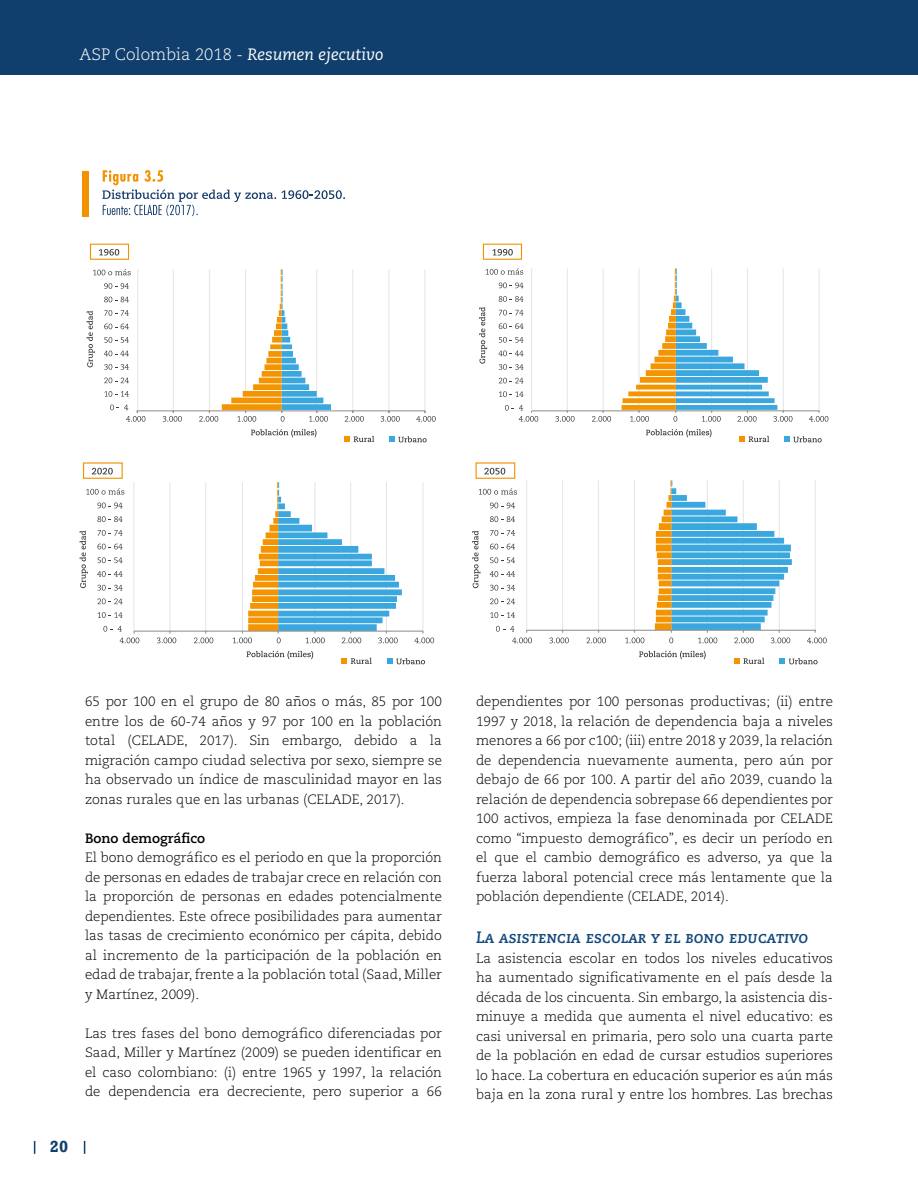
<style>
.page{position:relative;width:918px;height:1188px;background:#fff}
.page>*{position:absolute;margin:0;border:0;box-sizing:border-box;transform-origin:0 0}
.t1{font:16.5px "Caecilia Bold Italic SC";color:#13487b}
.t2{font:italic 16.5px "Caecilia LT";color:#fff}
.t3{font:700 16.5px "Rockwell";color:#113f6d}
.t4{font:300 13.5px/19.5px "Caecilia LT";color:#000;text-align:justify}
.t5{font:700 13.5px "Caecilia LT";color:#000}
.s1{font-family:"Caecilia Light Os F";font-style:normal}
.s2{font-weight:300;font-style:normal}
</style>
<div class="page">
<div style="left:0;top:0;width:918px;height:75px;background:#113f6d"></div>
<svg style="left:34px;top:1141px;width:1px;height:13px"></svg>
<svg style="left:84px;top:1141px;width:1px;height:13px"></svg>
<hr style="left:137px;top:269px;width:1px;height:142px;background:#e8e7e7">
<svg style="left:389px;top:436px;width:38px;height:6px"></svg>
<svg style="left:345px;top:436px;width:29px;height:6px"></svg>
<div style="left:90px;top:244px;width:39px;height:16px;border:1px solid #f39200"></div>
<svg style="left:99px;top:249px;width:20px;height:7px"></svg>
<div style="left:483px;top:244px;width:39px;height:16px;border:1px solid #f39200"></div>
<svg style="left:492px;top:249px;width:21px;height:7px"></svg>
<hr style="left:424px;top:269px;width:2px;height:142px;background:#e8e7e7">
<hr style="left:388px;top:269px;width:1px;height:142px;background:#e8e7e7">
<hr style="left:352px;top:269px;width:1px;height:142px;background:#e8e7e7">
<hr style="left:173px;top:269px;width:1px;height:142px;background:#e8e7e7">
<hr style="left:137px;top:410px;width:288px;height:1px;background:#9c9795">
<svg style="left:251px;top:429px;width:66px;height:8px"></svg>
<svg style="left:784px;top:436px;width:38px;height:6px"></svg>
<svg style="left:740px;top:436px;width:29px;height:6px"></svg>
<svg style="left:646px;top:429px;width:66px;height:8px"></svg>
<svg style="left:87px;top:311px;width:8px;height:56px"></svg>
<svg style="left:163px;top:411px;width:19px;height:11px"></svg>
<svg style="left:199px;top:269px;width:132px;height:153px"></svg>
<svg style="left:345px;top:411px;width:19px;height:11px"></svg>
<svg style="left:381px;top:411px;width:19px;height:11px"></svg>
<svg style="left:416px;top:411px;width:20px;height:11px"></svg>
<svg style="left:110px;top:405px;width:35px;height:17px"></svg>
<svg style="left:104px;top:391px;width:25px;height:6px"></svg>
<svg style="left:104px;top:378px;width:25px;height:5px"></svg>
<svg style="left:104px;top:364px;width:25px;height:6px"></svg>
<svg style="left:104px;top:351px;width:25px;height:5px"></svg>
<svg style="left:104px;top:337px;width:25px;height:6px"></svg>
<svg style="left:104px;top:324px;width:25px;height:5px"></svg>
<svg style="left:104px;top:310px;width:25px;height:6px"></svg>
<svg style="left:104px;top:297px;width:25px;height:5px"></svg>
<svg style="left:104px;top:283px;width:25px;height:6px"></svg>
<svg style="left:93px;top:269px;width:38px;height:6px"></svg>
<hr style="left:819px;top:269px;width:1px;height:142px;background:#e8e7e7">
<hr style="left:603px;top:269px;width:1px;height:142px;background:#e8e7e7">
<hr style="left:567px;top:269px;width:1px;height:142px;background:#e8e7e7">
<hr style="left:532px;top:410px;width:287px;height:1px;background:#9c9795">
<svg style="left:809px;top:411px;width:19px;height:11px"></svg>
<svg style="left:622px;top:269px;width:171px;height:153px"></svg>
<svg style="left:592px;top:411px;width:19px;height:11px"></svg>
<svg style="left:556px;top:411px;width:19px;height:11px"></svg>
<hr style="left:531px;top:268px;width:1px;height:143px;background:#e8e7e7">
<svg style="left:479px;top:307px;width:8px;height:57px"></svg>
<svg style="left:505px;top:405px;width:33px;height:17px"></svg>
<svg style="left:499px;top:391px;width:24px;height:6px"></svg>
<svg style="left:499px;top:378px;width:24px;height:5px"></svg>
<svg style="left:499px;top:364px;width:24px;height:6px"></svg>
<svg style="left:499px;top:351px;width:24px;height:5px"></svg>
<svg style="left:499px;top:337px;width:24px;height:6px"></svg>
<svg style="left:499px;top:323px;width:24px;height:6px"></svg>
<svg style="left:499px;top:310px;width:24px;height:5px"></svg>
<svg style="left:499px;top:296px;width:24px;height:6px"></svg>
<svg style="left:499px;top:283px;width:24px;height:5px"></svg>
<svg style="left:485px;top:268px;width:38px;height:7px"></svg>
<div style="left:82px;top:171px;width:7px;height:45px;background:#f39200"></div>
<svg style="left:102px;top:170px;width:243px;height:46px"></svg>
<svg style="left:387px;top:658px;width:38px;height:6px"></svg>
<svg style="left:342px;top:658px;width:30px;height:6px"></svg>
<div style="left:83px;top:462px;width:40px;height:17px;border:1px solid #f39200"></div>
<svg style="left:92px;top:468px;width:21px;height:7px"></svg>
<svg style="left:247px;top:651px;width:66px;height:8px"></svg>
<svg style="left:80px;top:531px;width:8px;height:57px"></svg>
<svg style="left:103px;top:626px;width:9px;height:6px"></svg>
<svg style="left:98px;top:612px;width:25px;height:6px"></svg>
<svg style="left:97px;top:598px;width:26px;height:6px"></svg>
<svg style="left:98px;top:585px;width:25px;height:6px"></svg>
<svg style="left:97px;top:571px;width:26px;height:6px"></svg>
<svg style="left:98px;top:557px;width:25px;height:6px"></svg>
<svg style="left:97px;top:544px;width:26px;height:5px"></svg>
<svg style="left:98px;top:530px;width:25px;height:6px"></svg>
<svg style="left:97px;top:516px;width:26px;height:6px"></svg>
<svg style="left:97px;top:503px;width:26px;height:5px"></svg>
<svg style="left:86px;top:488px;width:38px;height:7px"></svg>
<svg style="left:780px;top:658px;width:38px;height:6px"></svg>
<svg style="left:734px;top:658px;width:30px;height:6px"></svg>
<div style="left:476px;top:462px;width:39px;height:17px;border:1px solid #f39200"></div>
<svg style="left:484px;top:468px;width:21px;height:7px"></svg>
<svg style="left:639px;top:651px;width:67px;height:8px"></svg>
<svg style="left:472px;top:531px;width:8px;height:57px"></svg>
<svg style="left:490px;top:612px;width:25px;height:6px"></svg>
<svg style="left:490px;top:598px;width:25px;height:6px"></svg>
<svg style="left:490px;top:585px;width:25px;height:6px"></svg>
<svg style="left:490px;top:571px;width:25px;height:6px"></svg>
<svg style="left:490px;top:557px;width:25px;height:6px"></svg>
<svg style="left:490px;top:544px;width:25px;height:5px"></svg>
<svg style="left:490px;top:530px;width:25px;height:6px"></svg>
<svg style="left:490px;top:516px;width:25px;height:6px"></svg>
<svg style="left:490px;top:503px;width:25px;height:5px"></svg>
<svg style="left:479px;top:488px;width:38px;height:7px"></svg>
<hr style="left:422px;top:482px;width:2px;height:149px;background:#e8e7e7">
<hr style="left:205px;top:482px;width:1px;height:149px;background:#e8e7e7">
<hr style="left:169px;top:482px;width:2px;height:149px;background:#e8e7e7">
<hr style="left:134px;top:631px;width:289px;height:1px;background:#9c9795">
<svg style="left:414px;top:631px;width:20px;height:12px"></svg>
<svg style="left:233px;top:482px;width:169px;height:161px"></svg>
<svg style="left:194px;top:631px;width:19px;height:12px"></svg>
<svg style="left:157px;top:631px;width:19px;height:12px"></svg>
<svg style="left:118px;top:626px;width:21px;height:17px"></svg>
<hr style="left:133px;top:482px;width:1px;height:149px;background:#e8e7e7">
<hr style="left:815px;top:480px;width:1px;height:150px;background:#e8e7e7">
<hr style="left:634px;top:480px;width:1px;height:150px;background:#e8e7e7">
<hr style="left:598px;top:480px;width:1px;height:150px;background:#e8e7e7">
<hr style="left:562px;top:480px;width:1px;height:150px;background:#e8e7e7">
<hr style="left:527px;top:630px;width:288px;height:1px;background:#9c9795">
<svg style="left:807px;top:630px;width:20px;height:13px"></svg>
<svg style="left:655px;top:480px;width:137px;height:163px"></svg>
<svg style="left:625px;top:630px;width:19px;height:13px"></svg>
<svg style="left:586px;top:630px;width:20px;height:13px"></svg>
<svg style="left:549px;top:630px;width:20px;height:13px"></svg>
<svg style="left:496px;top:626px;width:36px;height:17px"></svg>
<hr style="left:526px;top:480px;width:1px;height:150px;background:#e8e7e7">
<p class="t2" style="left:80px;top:45px;width:305px"><span class="s1">ASP Colombia</span> <span class="s2">2018</span> <span class="s1">-</span> Resumen ejecutivo</p>
<p class="t3" style="left:50px;top:1137px;width:20px">20</p>
<p class="t4" style="left:85px;top:692px;width:358px">65 por 100 en el grupo de 80 años o más, 85 por 100 entre los de 60-74 años y 97 por 100 en la población total (CELADE, 2017). Sin embargo, debido a la migración campo ciudad selectiva por sexo, siempre se ha observado un índice de masculinidad mayor en las zonas rurales que en las urbanas (CELADE, 2017).</p>
<p class="t5" style="left:85px;top:830px;width:122px">Bono demográfico</p>
<p class="t4" style="left:85px;top:848px;width:358px">El bono demográfico es el periodo en que la proporción de personas en edades de trabajar crece en relación con la proporción de personas en edades potencialmente dependientes. Este ofrece posibilidades para aumentar las tasas de crecimiento económico per cápita, debido al incremento de la participación de la población en edad de trabajar, frente a la población total (Saad, Miller y Martínez, 2009).</p>
<p class="t4" style="left:85px;top:1024px;width:358px">Las tres fases del bono demográfico diferenciadas por Saad, Miller y Martínez (2009) se pueden identificar en el caso colombiano: (i) entre 1965 y 1997, la relación de dependencia era decreciente, pero superior a 66</p>
<p class="t4" style="left:476px;top:692px;width:358px">dependientes por 100 personas productivas; (ii) entre 1997 y 2018, la relación de dependencia baja a niveles menores a 66 por c100; (iii) entre 2018 y 2039, la relación de dependencia nuevamente aumenta, pero aún por debajo de 66 por 100. A partir del año 2039, cuando la relación de dependencia sobrepase 66 dependientes por 100 activos, empieza la fase denominada por CELADE como “impuesto demográfico”, es decir un período en el que el cambio demográfico es adverso, ya que la fuerza laboral potencial crece más lentamente que la población dependiente (CELADE, 2014).</p>
<p class="t1" style="left:476px;top:928px;width:334px">La asistencia escolar y el bono educativo</p>
<p class="t4" style="left:476px;top:949px;width:359px">La asistencia escolar en todos los niveles educativos ha aumentado significativamente en el país desde la década de los cincuenta. Sin embargo, la asistencia dis&shy;minuye a medida que aumenta el nivel educativo: es casi universal en primaria, pero solo una cuarta parte de la población en edad de cursar estudios superiores lo hace. La cobertura en educación superior es aún más baja en la zona rural y entre los hombres. Las brechas</p>
</div>
